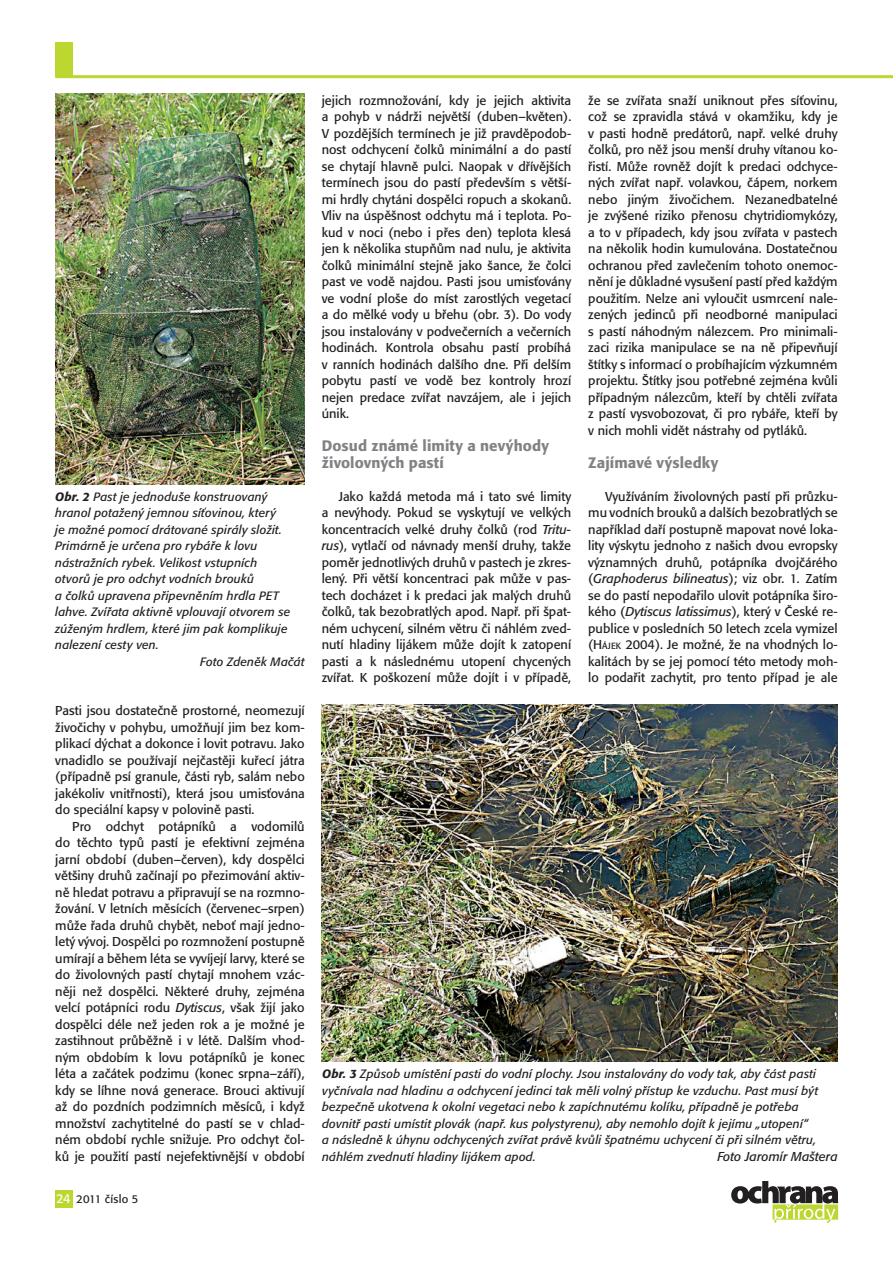
<style>
.page{position:relative;width:893px;height:1263px;background:#fff}
.page>*{position:absolute;margin:0;border:0;box-sizing:border-box;transform-origin:0 0}
.t1{font:500 15px/16.5px "Formata CE";letter-spacing:.005em;color:#808285}
.t2{font:12.75px/16.5px "Formata CE";color:#231f20;text-align:justify}
.t3{font:italic 12.75px "Formata CE";color:#231f20}
.t4{font:italic 12px/16.5px "Formata CE";letter-spacing:.015em;color:#231f20}
.t5{font:11.25px "Formata CE";letter-spacing:.025em;color:#231f20}
.s1{font-weight:500}
.s2{font-style:italic}
.s3{font-size:12.75px;color:#fff}
.s4{font-style:inherit}
.s5{font-size:8.85px}
</style>
<div class="page">
<div style="left:55px;top:43px;width:17px;height:34px;background:#bed630"></div>
<div style="left:55px;top:1191px;width:17px;height:17px;background:#bed630"></div>
<svg style="left:731px;top:1181px;width:107px;height:42px"></svg>
<hr style="left:55px;top:75px;width:838px;height:3px;background:#bed630">
<img style="left:55px;top:94px;width:250px;height:390px">
<img style="left:322px;top:705px;width:516px;height:357px">
<p class="t4" style="left:55px;top:489px;width:214px"><span class="s1">Obr. 2</span> Past je jednoduše konstruovaný</p>
<p class="t4" style="left:55px;top:505px;width:222px">hranol potažený jemnou síťovinou, který</p>
<p class="t4" style="left:55px;top:522px;width:228px">je možné pomocí drátované spirály složit.</p>
<p class="t4" style="left:55px;top:538px;width:204px">Primárně je určena pro rybáře k lovu</p>
<p class="t4" style="left:55px;top:555px;width:204px">nástražních rybek. Velikost vstupních</p>
<p class="t4" style="left:55px;top:571px;width:200px">otvorů je pro odchyt vodních brouků</p>
<p class="t4" style="left:55px;top:588px;width:225px">a čolků upravena připevněním hrdla PET</p>
<p class="t4" style="left:55px;top:604px;width:236px">lahve. Zvířata aktivně vplouvají otvorem se</p>
<p class="t4" style="left:55px;top:621px;width:234px">zúženým hrdlem, které jim pak komplikuje</p>
<p class="t4" style="left:55px;top:637px;width:105px">nalezení cesty ven.</p>
<p class="t4" style="left:200px;top:654px;width:106px">Foto Zdeněk Mačát</p>
<p class="t2" style="left:55px;top:703px;width:251px">Pasti jsou dostatečně prostorné, neomezují živočichy v pohybu, umožňují jim bez kom&shy;plikací dýchat a dokonce i lovit potravu. Jako vnadidlo se používají nejčastěji kuřecí játra (případně psí granule, části ryb, salám nebo jakékoliv vnitřnosti), která jsou umisťována do speciální kapsy v polovině pasti.</p>
<p class="t2" style="left:55px;top:818px;width:251px;text-indent:17px">Pro odchyt potápníků a vodomilů do těchto typů pastí je efektivní zejména jarní období (duben–červen), kdy dospělci většiny druhů začínají po přezimování aktiv&shy;ně hledat potravu a připravují se na rozmno&shy;žování. V letních měsících (červenec–srpen) může řada druhů chybět, neboť mají jedno&shy;letý vývoj. Dospělci po rozmnožení postupně umírají a během léta se vyvíjejí larvy, které se do živolovných pastí chytají mnohem vzác&shy;něji než dospělci. Některé druhy, zejména velcí potápníci rodu <span class="s2">Dytiscus</span>, však žijí jako dospělci déle než jeden rok a je možné je zastihnout průběžně i v létě. Dalším vhod&shy;ným obdobím k lovu potápníků je konec léta a začátek podzimu (konec srpna–září), kdy se líhne nová generace. Brouci aktivují až do pozdních podzimních měsíců, i když množství zachytitelné do pastí se v chlad&shy;ném období rychle snižuje. Pro odchyt čol&shy;ků je použití pastí nejefektivnější v období</p>
<p class="t5" style="left:56px;top:1193px;width:84px"><span class="s3">24</span> 2011 číslo 5</p>
<p class="t2" style="left:322px;top:92px;width:251px">jejich rozmnožování, kdy je jejich aktivita a pohyb v nádrži největší (duben–květen).<br>V pozdějších termínech je již pravděpodob&shy;nost odchycení čolků minimální a do pastí se chytají hlavně pulci. Naopak v dřívějších termínech jsou do pastí především s větší&shy;mi hrdly chytáni dospělci ropuch a skokanů.<br>Vliv na úspěšnost odchytu má i teplota. Po&shy;kud v noci (nebo i přes den) teplota klesá jen k několika stupňům nad nulu, je aktivita čolků minimální stejně jako šance, že čolci past ve vodě najdou. Pasti jsou umisťovány ve vodní ploše do míst zarostlých vegetací a do mělké vody u břehu (obr. 3). Do vody jsou instalovány v podvečerních a večerních hodinách. Kontrola obsahu pastí probíhá v ranních hodinách dalšího dne. Při delším pobytu pastí ve vodě bez kontroly hrozí nejen predace zvířat navzájem, ale i jejich únik.</p>
<p class="t1" style="left:322px;top:438px;width:229px">Dosud známé limity a nevýhody živolovných pastí</p>
<p class="t2" style="left:322px;top:488px;width:251px;text-indent:17px">Jako každá metoda má i tato své limity a nevýhody. Pokud se vyskytují ve velkých koncentracích velké druhy čolků (rod <span class="s2">Tritu&shy;rus</span>), vytlačí od návnady menší druhy, takže poměr jednotlivých druhů v pastech je zkres&shy;lený. Při větší koncentraci pak může v pas&shy;tech docházet i k predaci jak malých druhů čolků, tak bezobratlých apod. Např. při špat&shy;ném uchycení, silném větru či náhlém zved&shy;nutí hladiny lijákem může dojít k zatopení pasti a k následnému utopení chycených zvířat. K poškození může dojít i v případě,</p>
<p class="t2" style="left:588px;top:92px;width:251px">že se zvířata snaží uniknout přes síťovinu, což se zpravidla stává v okamžiku, kdy je v pasti hodně predátorů, např. velké druhy čolků, pro něž jsou menší druhy vítanou ko&shy;řistí. Může rovněž dojít k predaci odchyce&shy;ných zvířat např. volavkou, čápem, norkem nebo jiným živočichem. Nezanedbatelné je zvýšené riziko přenosu chytridiomykózy, a to v případech, kdy jsou zvířata v pastech na několik hodin kumulována. Dostatečnou ochranou před zavlečením tohoto onemoc&shy;nění je důkladné vysušení pastí před každým použitím. Nelze ani vyloučit usmrcení nale&shy;zených jedinců při neodborné manipulaci s pastí náhodným nálezcem. Pro minimali&shy;zaci rizika manipulace se na ně připevňují štítky s informací o probíhajícím výzkumném projektu. Štítky jsou potřebné zejména kvůli případným nálezcům, kteří by chtěli zvířata z pastí vysvobozovat, či pro rybáře, kteří by v nich mohli vidět nástrahy od pytláků.</p>
<p class="t1" style="left:588px;top:455px;width:132px">Zajímavé výsledky</p>
<p class="t2" style="left:588px;top:488px;width:251px;text-indent:17px">Využíváním živolovných pastí při průzku&shy;mu vodních brouků a dalších bezobratlých se například daří postupně mapovat nové loka&shy;lity výskytu jednoho z našich dvou evropsky významných druhů, potápníka dvojčárého (<span class="s2">Graphoderus bilineatus</span>); viz obr. 1<span class="s2">.</span> Zatím se do pastí nepodařilo ulovit potápníka širo&shy;kého (<span class="s2">Dytiscus latissimus</span>), který v České re&shy;publice v posledních 50 letech zcela vymizel (<span class="s4">H</span><span class="s5">ájek</span> 2004). Je možné, že na vhodných lo&shy;kalitách by se jej pomocí této metody moh&shy;lo podařit zachytit, pro tento případ je ale</p>
<p class="t4" style="left:322px;top:1066px;width:498px"><span class="s1">Obr. 3</span> Způsob umístění pasti do vodní plochy. Jsou instalovány do vody tak, aby část pasti vyčnívala nad hladinu a odchycení jedinci tak měli volný přístup ke vzduchu. Past musí být bezpečně ukotvena k okolní vegetaci nebo k zapíchnutému kolíku, případně je potřeba dovnitř pasti umístit plovák (např. kus polystyrenu), aby nemohlo dojít k jejímu „utopení“ a následně k úhynu odchycených zvířat právě kvůli špatnému uchycení či při silném větru, náhlém zvednutí hladiny lijákem apod.</p>
<p class="t3" style="left:717px;top:1149px;width:122px">Foto Jaromír Maštera</p>
</div>
